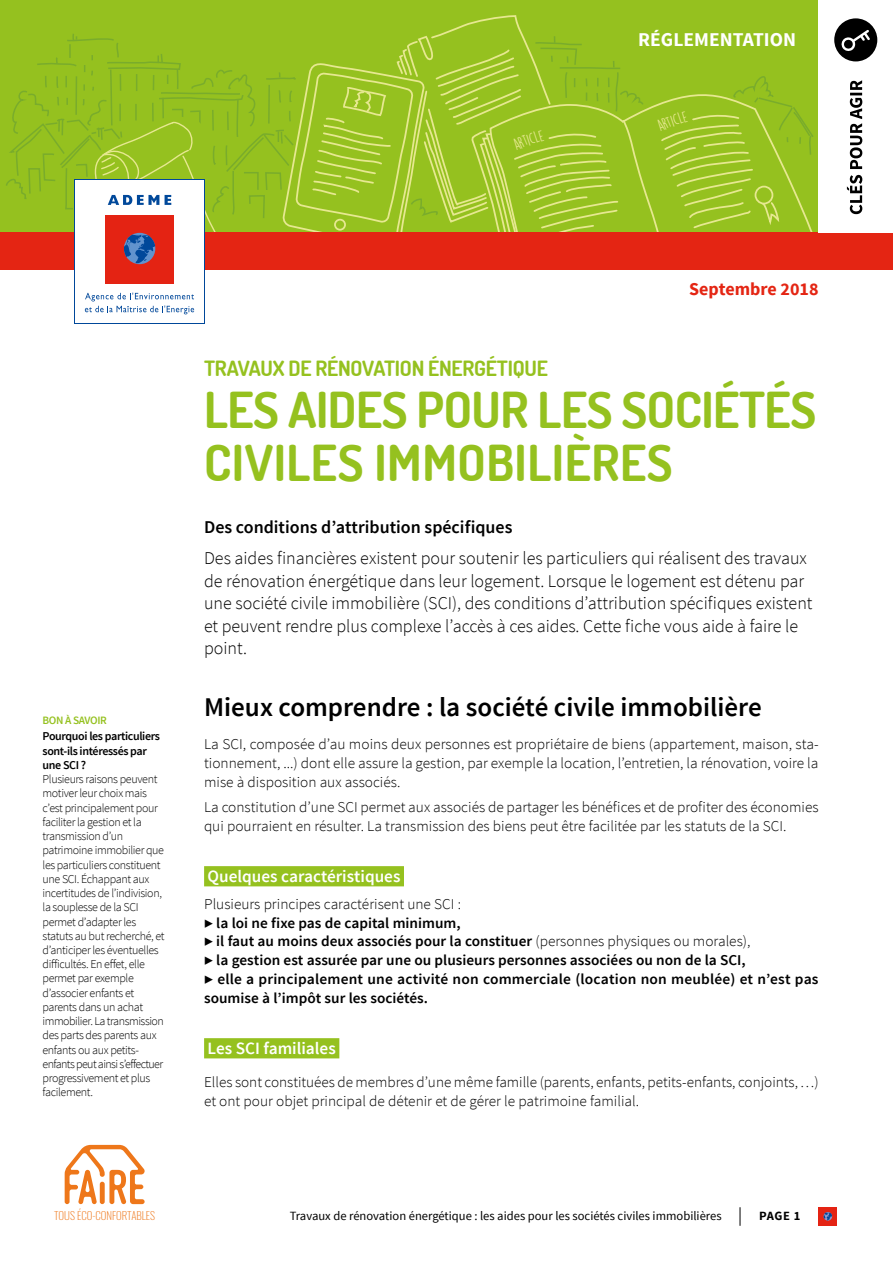
<style>
.page{position:relative;width:893px;height:1263px;background:#fff}
.page>*{position:absolute;margin:0;border:0;box-sizing:border-box;transform-origin:0 0}
.t1{font:700 49.5px/52.5px "Dosis";letter-spacing:-.01em;color:#95c11f}
.t2{font:600 27px "Source Sans Pro";color:#000}
.t3{font:700 21px "Dosis";letter-spacing:-.01em;color:#95c11f}
.t4{font:700 19.5px "Source Sans Pro";color:#fff}
.t5{font:300 18px/22.5px "Source Sans Pro";color:#000}
.t6{font:600 18px "Source Sans Pro";color:#000}
.t7{font:700 18px "Source Sans Pro";color:#e42513}
.t8{font:600 17.25px "Source Sans Pro";color:#fff}
.t9{font:300 15px/18.8px "Source Sans Pro";color:#000}
.t10{font:600 15px/18.8px "Source Sans Pro";color:#000}
.t11{font:12.6px "Source Sans Pro";color:#000}
.t12{font:700 12.6px "Source Sans Pro";color:#000}
.t13{font:300 12px/14.2px "Source Sans Pro";letter-spacing:-.03em;color:#000}
.t14{font:600 12px/14.2px "Source Sans Pro";letter-spacing:-.03em;color:#000}
.t15{font:600 11.25px "Source Sans Pro";letter-spacing:-.03em;color:#95c11f}
.t16{font:200 10.95px "Oswald";color:#ee771a}
.s1{font-weight:300}
</style>
<div class="page">
<svg style="left:740px;top:1207px;width:1px;height:19px"></svg>
<div style="left:819px;top:1207px;width:18px;height:19px;background:#e42313"></div>
<svg style="left:824px;top:1212px;width:8px;height:9px"></svg>
<div style="left:204px;top:866px;width:200px;height:20px;background:#95c11f"></div>
<div style="left:204px;top:1038px;width:135px;height:20px;background:#95c11f"></div>
<div style="left:0;top:0;width:891px;height:233px;background:#95c11f"></div>
<div style="left:0;top:233px;width:893px;height:37px;background:#e42513"></div>
<div style="left:819px;top:0;width:74px;height:233px;background:#fff"></div>
<svg style="left:834px;top:18px;width:43px;height:43px"></svg>
<svg style="left:847px;top:80px;width:15px;height:134px"></svg>
<div style="left:75px;top:180px;width:129px;height:143px;background:#fff"></div>
<div style="left:106px;top:215px;width:68px;height:68px;background:#e42313"></div>
<svg style="left:85px;top:293px;width:109px;height:21px"></svg>
<svg style="left:65px;top:1145px;width:80px;height:59px"></svg>
<div style="left:100px;top:1182px;width:5px;height:22px;background:#ee771a;border-radius:2px"></div>
<svg style="left:5px;top:16px;width:812px;height:248px"></svg>
<h3 class="t4" style="left:638px;top:27px;width:159px">RÉGLEMENTATION</h3>
<p class="t15" style="left:43px;top:713px;width:66px">BON À SAVOIR</p>
<p class="t14" style="left:43px;top:729px;width:119px">Pourquoi les particuliers sont-ils intéressés par une SCI ?</p>
<p class="t13" style="left:43px;top:772px;width:123px">Plusieurs raisons peuvent motiver leur choix mais c’est principalement pour faciliter la gestion et la transmission d’un patrimoine immobilier que les particuliers constituent une SCI. Échappant aux incertitudes de l’indivision, la souplesse de la SCI permet d’adapter les statuts au but recherché, et d’anticiper les éventuelles difficultés. En effet, elle permet par exemple d’associer enfants et parents dans un achat immobilier. La transmission des parts des parents aux enfants ou aux petits&shy;enfants peut ainsi s’effectuer progressivement et plus facilement.</p>
<p class="t16" style="left:54px;top:1206px;width:103px">TOUS ÉCO-CONFORTABLES</p>
<p class="t7" style="left:689px;top:278px;width:131px">Septembre 2018</p>
<h3 class="t3" style="left:204px;top:355px;width:345px">TRAVAUX DE RÉNOVATION ÉNERGÉTIQUE</h3>
<h1 class="t1" style="left:204px;top:383px;width:614px">LES AIDES POUR LES SOCIÉTÉS<br>CIVILES IMMOBILIÈRES</h1>
<p class="t6" style="left:204px;top:516px;width:310px">Des conditions d’attribution spécifiques</p>
<p class="t5" style="left:204px;top:547px;width:610px">Des aides financières existent pour soutenir les particuliers qui réalisent des travaux de rénovation énergétique dans leur logement. Lorsque le logement est détenu par une société civile immobilière (SCI), des conditions d’attribution spécifiques existent et peuvent rendre plus complexe l’accès à ces aides. Cette fiche vous aide à faire le point.</p>
<h2 class="t2" style="left:204px;top:690px;width:559px">Mieux comprendre : la société civile immobilière</h2>
<p class="t9" style="left:204px;top:735px;width:616px;text-align:justify">La SCI, composée d’au moins deux personnes est propriétaire de biens (appartement, maison, sta&shy;tionnement, ...) dont elle assure la gestion, par exemple la location, l’entretien, la rénovation, voire la mise à disposition aux associés.</p>
<p class="t9" style="left:204px;top:798px;width:616px">La constitution d’une SCI permet aux associés de partager les bénéfices et de profiter des économies qui pourraient en résulter. La transmission des biens peut être facilitée par les statuts de la SCI.</p>
<p class="t8" style="left:208px;top:865px;width:194px">Quelques caractéristiques</p>
<p class="t9" style="left:204px;top:895px;width:258px">Plusieurs principes caractérisent une SCI :</p>
<p class="t10" style="left:204px;top:914px;width:616px">▶ la loi ne fixe pas de capital minimum,<br>▶ il faut au moins deux associés pour la constituer <span class="s1">(personnes physiques ou morales),<br></span>▶ la gestion est assurée par une ou plusieurs personnes associées ou non de la SCI,<br>▶ elle a principalement une activité non commerciale (location non meublée) et n’est pas soumise à l’impôt sur les sociétés.</p>
<p class="t8" style="left:208px;top:1037px;width:130px">Les SCI familiales</p>
<p class="t9" style="left:204px;top:1073px;width:616px">Elles sont constituées de membres d’une même famille (parents, enfants, petits-enfants, conjoints,…) et ont pour objet principal de détenir et de gérer le patrimoine familial.</p>
<p class="t11" style="left:290px;top:1208px;width:433px">Travaux de rénovation énergétique : les aides pour les sociétés civiles immobilières</p>
<p class="t12" style="left:759px;top:1208px;width:43px">PAGE 1</p>
</div>
